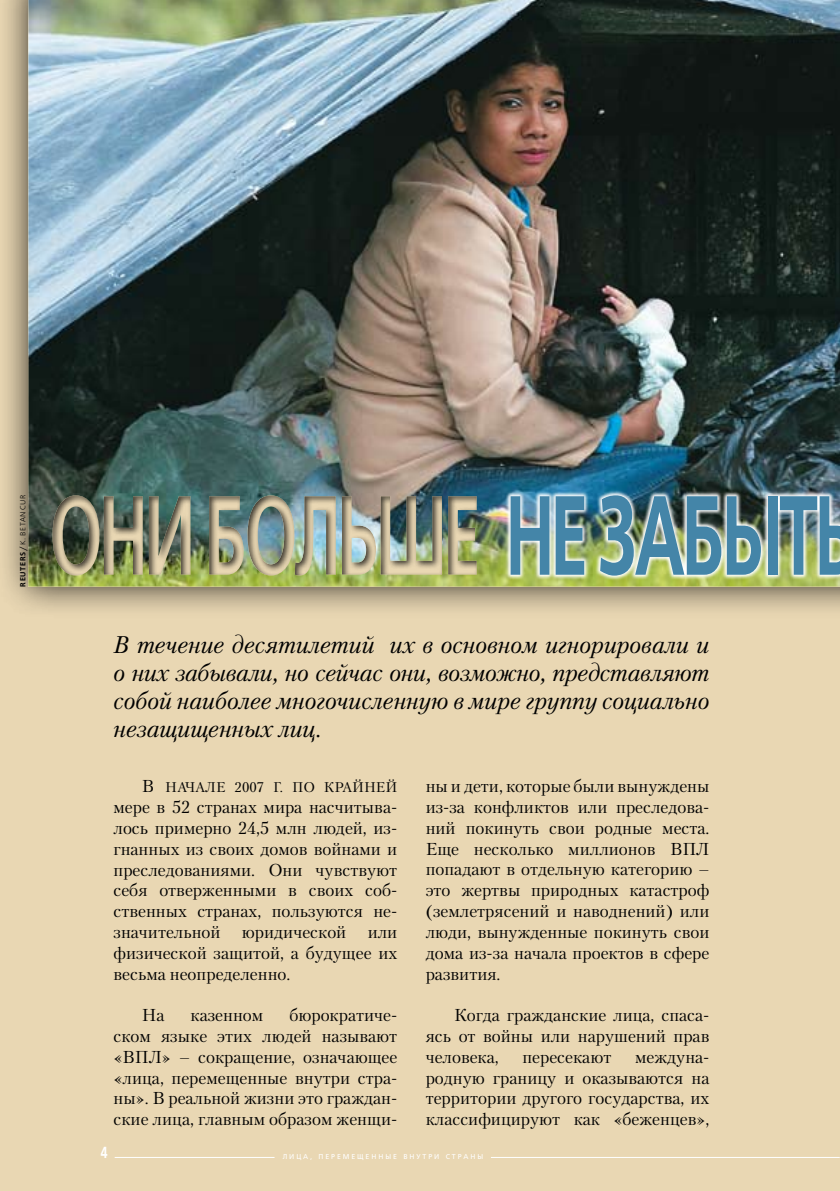
<style>
.page{position:relative;width:840px;height:1191px;background:#fff}
.page>*{position:absolute;margin:0;border:0;box-sizing:border-box;transform-origin:0 0}
.t1{font:italic 24px/28px "Petersburg C";color:#000;text-align:justify}
.t2{font:17.2px/20.8px "Petersburg C";color:#000;text-align:justify}
.t3{font:700 16px "Free Set C";color:#fff;scale:.75 1}
.t4{font:14px "Petersburg C";color:#000}
.t5{font:7.4px "Free Set Light C";letter-spacing:.095em;color:#000}
.t6{font:7px "Free Set C";letter-spacing:.275em;color:#fff}
.s1{font-family:"Free Set Demi Bold C"}
.s2{font-size:17.2px}
</style>
<div class="page">
<div style="left:0;top:0;width:839px;height:1191px;background:#e9d7b3"></div>
<div style="left:0;top:0;width:839px;height:629px;background:#000;opacity:.8"></div>
<hr style="left:115px;top:1157px;width:159px;height:1px;background:#fff">
<hr style="left:490px;top:1157px;width:349px;height:1px;background:#fff">
<div style="left:45px;top:488px;width:454px;height:107px;background:#000;opacity:.75"></div>
<img style="left:28px;top:0;width:811px;height:586px">
<img style="left:504px;top:489px;width:335px;height:140px">
<svg style="left:510px;top:496px;width:39px;height:79px;background:#709da7"></svg>
<svg style="left:555px;top:496px;width:29px;height:79px;background:#6393a2"></svg>
<img style="left:600px;top:495px;width:160px;height:80px">
<div style="left:767px;top:496px;width:10px;height:79px;background:#4485a8"></div>
<img style="left:779px;top:496px;width:60px;height:79px">
<p class="t5" style="left:19px;top:586px;width:93px;rotate:-90deg"><span class="s1">reuters/</span>k. betancur</p>
<h1 class="t1" style="left:113px;top:630px;width:597px">В течение десятилетий их в основном игнорировали и о них забывали, но сейчас они, возможно, представляют собой наиболее многочисленную в мире группу социально незащищенных лиц.</h1>
<p class="t4" style="left:142px;top:779px;width:257px"><span class="s2">В</span> начале 2007 г. по крайней</p>
<p class="t2" style="left:113px;top:796px;width:285px">мере в 52 странах мира насчитыва&shy;лось примерно 24,5 млн людей, из&shy;гнанных из своих домов войнами и преследованиями. Они чувствуют себя отверженными в своих соб&shy;ственных странах, пользуются не&shy;значительной юридической или физической защитой, а будущее их весьма неопределенно.</p>
<p class="t2" style="left:142px;top:1004px;width:24px">На</p>
<p class="t2" style="left:190px;top:1004px;width:74px">казенном</p>
<p class="t2" style="left:113px;top:1004px;width:285px;text-indent:176px">бюрократиче&shy;ском языке этих людей называют «ВПЛ » – сокращение, означающее «лица, перемещенные внутри стра&shy;ны». В реальной жизни это граждан&shy;ские лица, главным образом женщи-</p>
<p class="t2" style="left:425px;top:775px;width:285px;text-align:left">ны и дети, которые были вынуждены из-за конфликтов или преследова&shy;ний покинуть свои родные места.<br>Еще несколько миллионов ВПЛ попадают в отдельную категорию – это жертвы природных катастроф (землетрясений и наводнений) или люди, вынужденные покинуть свои дома из-за начала проектов в сфере развития.</p>
<p class="t2" style="left:425px;top:1004px;width:285px;text-indent:28px">Когда гражданские лица, спаса&shy;ясь от войны или нарушений прав человека,</p>
<p class="t2" style="left:522px;top:1046px;width:90px">пересекают</p>
<p class="t2" style="left:425px;top:1046px;width:285px;text-indent:209px">междуна&shy;родную границу и оказываются на территории другого государства, их классифицируют как «беженцев»,</p>
<p class="t3" style="left:100px;top:1143px;width:11px">4</p>
<p class="t6" style="left:282px;top:1153px;width:202px">ЛИЦА, перемещенные внутри стра ны</p>
</div>
